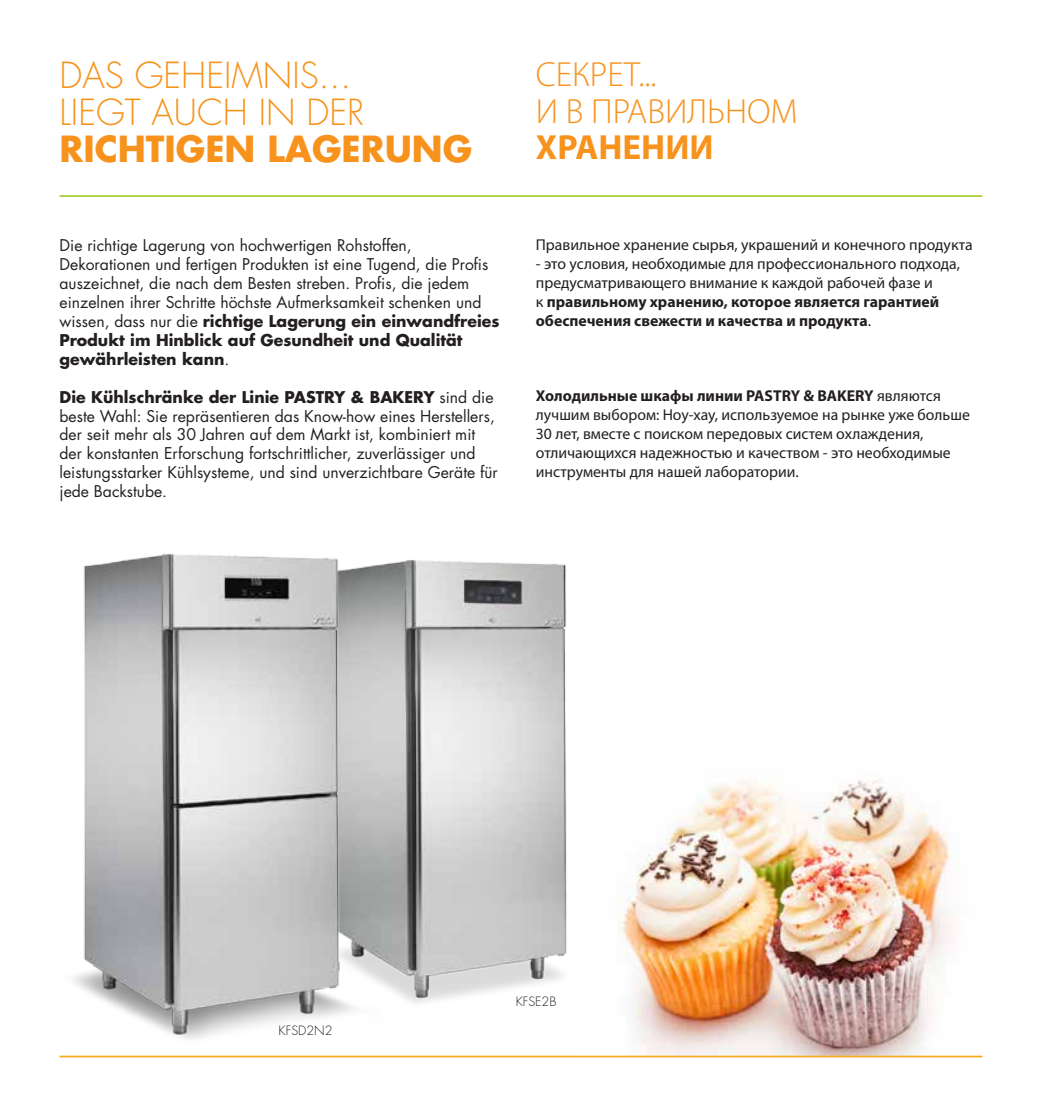
<style>
.page{position:relative;width:1042px;height:1117px;background:#fff}
.page>*{position:absolute;margin:0;border:0;box-sizing:border-box;transform-origin:0 0}
.t1{font:700 35px/36.8px "Futura Std";color:#f7931d}
.t2{font:300 35px "Myriad Pro";color:#f7931d}
.t3{font:300 35px "Futura Std";color:#f7931d}
.t4{font:700 35px "Myriad Pro";color:#f7931d}
.t5{font:15.75px/18.9px "Futura Std";color:#231f20}
.t6{font:15.75px/18.9px "Myriad Pro";color:#231f20}
.t7{font:300 12.6px "Futura Std";color:#231f20}
.s1{font-weight:300}
.s2{font-weight:700}
</style>
<div class="page">
<img style="left:634px;top:780px;width:349px;height:276px">
<img style="left:450px;top:561px;width:184px;height:437px">
<img style="left:73px;top:553px;width:377px;height:487px">
<hr style="left:60px;top:1055px;width:922px;height:2px;background:#faa923">
<hr style="left:60px;top:195px;width:922px;height:2px;background:#a6ce39">
<p class="t3" style="left:60px;top:54px;width:293px">DAS GEHEIMNIS...</p>
<p class="t1" style="left:60px;top:93px;width:414px"><span class="s1">LIEGT AUCH IN DER<br></span>RICHTIGEN LAGERUNG</p>
<p class="t5" style="left:60px;top:236px;width:441px">Die richtige Lagerung von hochwertigen Rohstoffen, Dekorationen und fertigen Produkten ist eine Tugend, die Profis auszeichnet, die nach dem Besten streben. Profis, die jedem einzelnen ihrer Schritte höchste Aufmerksamkeit schenken und wissen, dass nur die <span class="s2">richtige Lagerung ein einwandfreies Produkt im Hinblick auf Gesundheit und Qualität gewährleisten kann</span>.</p>
<p class="t5" style="left:60px;top:387px;width:440px"><span class="s2">Die Kühlschränke der Linie PASTRY &amp; BAKERY</span> sind die beste Wahl: Sie repräsentieren das Know-how eines Herstellers, der seit mehr als 30 Jahren auf dem Markt ist, kombiniert mit der konstanten Erforschung fortschrittlicher, zuverlässiger und leistungsstarker Kühlsysteme, und sind unverzichtbare Geräte für jede Backstube.</p>
<p class="t2" style="left:536px;top:53px;width:122px">СЕКРЕТ...</p>
<p class="t2" style="left:536px;top:90px;width:263px">И В ПРАВИЛЬНОМ</p>
<p class="t4" style="left:536px;top:128px;width:179px">ХРАНЕНИИ</p>
<p class="t6" style="left:536px;top:236px;width:438px">Правильное хранение сырья, украшений и конечного продукта</p>
<p class="t6" style="left:536px;top:254px;width:426px">- это условия, необходимые для профессионального подхода, предусматривающего внимание к каждой рабочей фазе и<br>к <span class="s2">правильному хранению, которое является гарантией обеспечения свежести и качества и продукта</span>.</p>
<p class="t6" style="left:536px;top:387px;width:435px"><span class="s2">Холодильные шкафы линии PASTRY &amp; BAKERY</span> являются лучшим выбором: Ноу-хау, используемое на рынке уже больше 30 лет, вместе с поиском передовых систем охлаждения, отличающихся надежностью и качеством - это необходимые инструменты для нашей лаборатории.</p>
<p class="t7" style="left:279px;top:1022px;width:55px">KFSD2N2</p>
<p class="t7" style="left:516px;top:993px;width:42px">KFSE2B</p>
</div>
